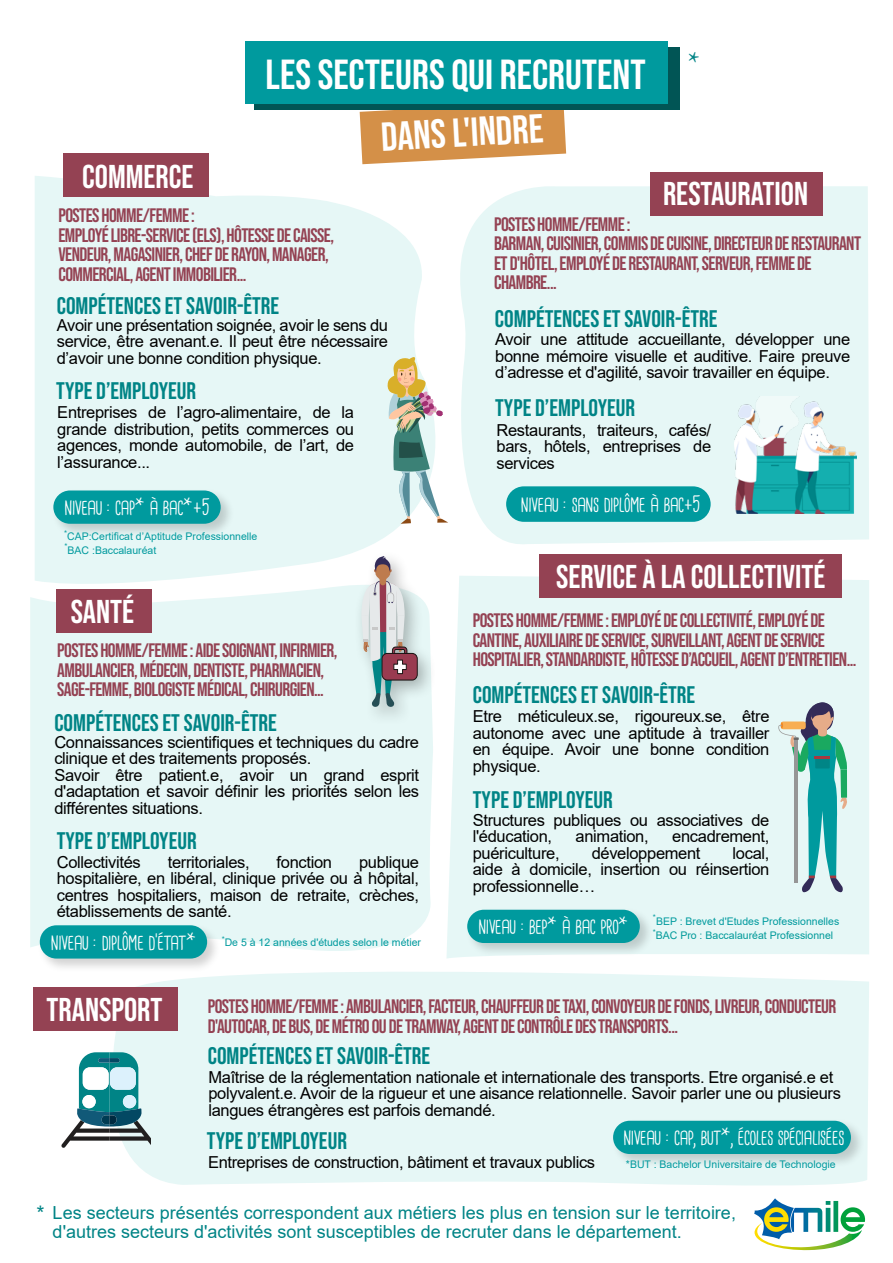
<style>
.page{position:relative;width:893px;height:1263px;background:#fff}
.page>*{position:absolute;margin:0;border:0;box-sizing:border-box;transform-origin:0 0}
.t1{font:42px "Bebas Neue";color:#fff}
.t2{font:40.5px "Bebas Neue";color:#fff}
.t3{font:33px "Bebas Neue";color:#fff}
.t4{font:30px "Minion Pro";color:#008486}
.t5{font:24px "Bebas Neue";color:#008486}
.t6{font:22.5px "Cardenio Modern";letter-spacing:-.02em;color:#fff}
.t7{font:21px "Arial";color:#008486}
.t8{font:19.5px/19.5px "Bebas Neue";letter-spacing:-.03em;color:#944253}
.t9{font:18px/19.5px "Arial";color:#008486}
.t10{font:16.5px/16.5px "Arial";letter-spacing:-.02em;color:#000;text-align:justify}
.t11{font:10.5px "Arial";color:#009a9e}
.t12{font:10.5px "Arial";color:#009a9a}
</style>
<div class="page">
<div style="left:35px;top:176px;width:387px;height:395px;background:#e6f7f6"></div>
<div style="left:460px;top:186px;width:409px;height:358px;background:#e6f7f6"></div>
<div style="left:30px;top:571px;width:403px;height:380px;background:#e6f7f6"></div>
<div style="left:447px;top:576px;width:422px;height:376px;background:#e6f7f6"></div>
<svg style="left:113px;top:952px;width:756px;height:234px;background:#e8f7f6"></svg>
<svg style="left:360px;top:110px;width:206px;height:54px;background:#d89b5b"></svg>
<div style="left:254px;top:48px;width:426px;height:62px;background:#015555"></div>
<div style="left:246px;top:42px;width:422px;height:62px;background:#009a9e"></div>
<svg style="left:754px;top:1198px;width:111px;height:53px"></svg>
<div style="left:539px;top:554px;width:303px;height:44px;background:#944253"></div>
<div style="left:465px;top:907px;width:189px;height:50px;background:#000;opacity:.18"></div>
<div style="left:467px;top:910px;width:173px;height:33px;background:#009a9e;border-radius:17px"></div>
<div style="left:33px;top:987px;width:145px;height:44px;background:#944253"></div>
<div style="left:611px;top:1118px;width:254px;height:50px;background:#000;opacity:.18"></div>
<div style="left:613px;top:1121px;width:238px;height:33px;background:#009a9e;border-radius:17px"></div>
<svg style="left:61px;top:1052px;width:90px;height:96px"></svg>
<svg style="left:778px;top:702px;width:71px;height:191px;background:#95c8c4"></svg>
<div style="left:56px;top:589px;width:96px;height:43px;background:#944253"></div>
<div style="left:38px;top:923px;width:184px;height:50px;background:#000;opacity:.18"></div>
<div style="left:40px;top:925px;width:167px;height:33px;background:#009a9e;border-radius:17px"></div>
<div style="left:354px;top:549px;width:84px;height:177px;background:#000;opacity:.29"></div>
<svg style="left:361px;top:556px;width:56px;height:151px;background:#c0bfc1"></svg>
<svg style="left:387px;top:357px;width:61px;height:167px"></svg>
<div style="left:64px;top:153px;width:145px;height:44px;background:#944253"></div>
<div style="left:51px;top:488px;width:184px;height:50px;background:#000;opacity:.18"></div>
<div style="left:53px;top:490px;width:168px;height:34px;background:#009a9e;border-radius:17px"></div>
<div style="left:650px;top:172px;width:173px;height:44px;background:#944253"></div>
<div style="left:506px;top:486px;width:205px;height:36px;background:#009a9e;border-radius:18px"></div>
<img style="left:735px;top:396px;width:122px;height:118px">
<h1 class="t1" style="left:266px;top:51px;width:382px">LES SECTEURS QUI RECRUTENT</h1>
<h2 class="t2" style="left:380px;top:114px;width:164px;rotate:-3deg">DANS L'INDRE</h2>
<h3 class="t4" style="left:688px;top:43px;width:14px">*</h3>
<h3 class="t3" style="left:82px;top:158px;width:113px">COMMERCE</h3>
<p class="t8" style="left:58px;top:206px;width:277px">POSTES HOMME/FEMME :<br>EMPLOYÉ LIBRE-SERVICE (ELS), HÔTESSE DE CAISSE, VENDEUR, MAGASINIER, CHEF DE RAYON, MANAGER, COMMERCIAL, AGENT IMMOBILIER...</p>
<h3 class="t5" style="left:57px;top:292px;width:224px">COMPÉTENCES ET SAVOIR-ÊTRE</h3>
<p class="t10" style="left:57px;top:316px;width:333px">Avoir une présentation soignée, avoir le sens du service, être avenant.e. Il peut être nécessaire d’avoir une bonne condition physique.</p>
<h3 class="t5" style="left:56px;top:377px;width:142px">TYPE D’EMPLOYEUR</h3>
<p class="t10" style="left:57px;top:404px;width:298px">Entreprises de l’agro-alimentaire, de la grande distribution, petits commerces ou agences, monde automobile, de l’art, de l’assurance...</p>
<h3 class="t6" style="left:64px;top:493px;width:147px">NIVEAU : CAP* À BAC*+5</h3>
<p class="t11" style="left:64px;top:529px;width:195px"><sup>*</sup>CAP:Certificat d’Aptitude Professionnelle</p>
<p class="t11" style="left:65px;top:543px;width:93px"><sup>*</sup>BAC :Baccalauréat</p>
<h3 class="t3" style="left:71px;top:593px;width:65px">SANTÉ</h3>
<p class="t8" style="left:57px;top:640px;width:282px">POSTES HOMME/FEMME : AIDE SOIGNANT, INFIRMIER,<br>AMBULANCIER, MÉDECIN, DENTISTE, PHARMACIEN,<br>SAGE-FEMME, BIOLOGISTE MÉDICAL, CHIRURGIEN...</p>
<h3 class="t5" style="left:54px;top:709px;width:224px">COMPÉTENCES ET SAVOIR-ÊTRE</h3>
<p class="t10" style="left:54px;top:733px;width:366px;text-align:left">Connaissances scientifiques et techniques du cadre clinique et des traitements proposés.<br>Savoir être patient.e, avoir un grand esprit d'adaptation et savoir définir les priorités selon les différentes situations.</p>
<h3 class="t5" style="left:57px;top:827px;width:142px">TYPE D’EMPLOYEUR</h3>
<p class="t10" style="left:57px;top:853px;width:86px">Collectivités</p>
<p class="t10" style="left:168px;top:853px;width:83px">territoriales,</p>
<p class="t10" style="left:277px;top:853px;width:57px">fonction</p>
<p class="t10" style="left:57px;top:853px;width:364px;text-indent:302px">publique hospitalière, en libéral, clinique privée ou à hôpital, centres hospitaliers, maison de retraite, crèches, établissements de santé.</p>
<h3 class="t6" style="left:51px;top:928px;width:147px">NIVEAU : DIPLÔME D'ÉTAT*</h3>
<p class="t11" style="left:222px;top:935px;width:201px"><sup>*</sup>De 5 à 12 années d'études selon le métier</p>
<h3 class="t3" style="left:663px;top:175px;width:147px">RESTAURATION</h3>
<p class="t8" style="left:494px;top:214px;width:369px">POSTES HOMME/FEMME :<br>BARMAN, CUISINIER, COMMIS DE CUISINE, DIRECTEUR DE RESTAURANT ET D'HÔTEL, EMPLOYÉ DE RESTAURANT, SERVEUR, FEMME DE CHAMBRE...</p>
<h3 class="t5" style="left:495px;top:305px;width:224px">COMPÉTENCES ET SAVOIR-ÊTRE</h3>
<p class="t10" style="left:495px;top:331px;width:357px">Avoir une attitude accueillante, développer une bonne mémoire visuelle et auditive. Faire preuve d’adresse et d'agilité, savoir travailler en équipe.</p>
<h3 class="t5" style="left:495px;top:394px;width:142px">TYPE D’EMPLOYEUR</h3>
<p class="t10" style="left:497px;top:421px;width:216px">Restaurants, traiteurs, cafés/ bars, hôtels, entreprises de services</p>
<h3 class="t6" style="left:521px;top:490px;width:181px">NIVEAU : SANS DIPLÔME À BAC+5</h3>
<h3 class="t3" style="left:556px;top:558px;width:271px">SERVICE À LA COLLECTIVITÉ</h3>
<p class="t8" style="left:473px;top:610px;width:385px">POSTES HOMME/FEMME : EMPLOYÉ DE COLLECTIVITÉ, EMPLOYÉ DE<br>CANTINE, AUXILIAIRE DE SERVICE, SURVEILLANT, AGENT DE SERVICE<br>HOSPITALIER, STANDARDISTE, HÔTESSE D’ACCUEIL, AGENT D’ENTRETIEN...</p>
<h3 class="t5" style="left:473px;top:681px;width:224px">COMPÉTENCES ET SAVOIR-ÊTRE</h3>
<p class="t10" style="left:473px;top:708px;width:298px">Etre méticuleux.se, rigoureux.se, être autonome avec une aptitude à travailler en équipe. Avoir une bonne condition physique.</p>
<h3 class="t5" style="left:473px;top:786px;width:142px">TYPE D’EMPLOYEUR</h3>
<p class="t10" style="left:473px;top:811px;width:298px">Structures publiques ou associatives de l'éducation,</p>
<p class="t10" style="left:576px;top:828px;width:75px">animation,</p>
<p class="t10" style="left:672px;top:828px;width:99px">encadrement,</p>
<p class="t10" style="left:473px;top:844px;width:88px">puériculture,</p>
<p class="t10" style="left:592px;top:844px;width:110px">développement</p>
<p class="t10" style="left:473px;top:844px;width:298px;text-indent:260px">local, aide à domicile, insertion ou réinsertion professionnelle…</p>
<h3 class="t6" style="left:478px;top:912px;width:152px">NIVEAU : BEP* À BAC PRO*</h3>
<p class="t11" style="left:653px;top:914px;width:188px"><sup>*</sup>BEP : Brevet d'Etudes Professionnelles</p>
<p class="t12" style="left:653px;top:928px;width:182px"><sup>*</sup>BAC Pro : Baccalauréat Professionnel</p>
<h3 class="t3" style="left:46px;top:991px;width:118px">TRANSPORT</h3>
<p class="t8" style="left:208px;top:996px;width:630px">POSTES HOMME/FEMME : AMBULANCIER, FACTEUR, CHAUFFEUR DE TAXI, CONVOYEUR DE FONDS, LIVREUR, CONDUCTEUR<br>D'AUTOCAR, DE BUS, DE MÉTRO OU DE TRAMWAY, AGENT DE CONTRÔLE DES TRANSPORTS...</p>
<h3 class="t5" style="left:208px;top:1042px;width:224px">COMPÉTENCES ET SAVOIR-ÊTRE</h3>
<p class="t10" style="left:208px;top:1069px;width:634px;text-align:left">Maîtrise de la réglementation nationale et internationale des transports. Etre organisé.e et polyvalent.e. Avoir de la rigueur et une aisance relationnelle. Savoir parler une ou plusieurs langues étrangères est parfois demandé.</p>
<h3 class="t5" style="left:207px;top:1127px;width:142px">TYPE D’EMPLOYEUR</h3>
<p class="t10" style="left:208px;top:1154px;width:389px">Entreprises de construction, bâtiment et travaux publics</p>
<h3 class="t6" style="left:623px;top:1123px;width:223px">NIVEAU : CAP, BUT*, ÉCOLES SPÉCIALISÉES</h3>
<p class="t11" style="left:626px;top:1157px;width:211px">*BUT : Bachelor Universitaire de Technologie</p>
<p class="t7" style="left:37px;top:1199px;width:10px">*</p>
<p class="t9" style="left:53px;top:1202px;width:685px">Les secteurs présentés correspondent aux métiers les plus en tension sur le territoire, d'autres secteurs d'activités sont susceptibles de recruter dans le département.</p>
</div>
